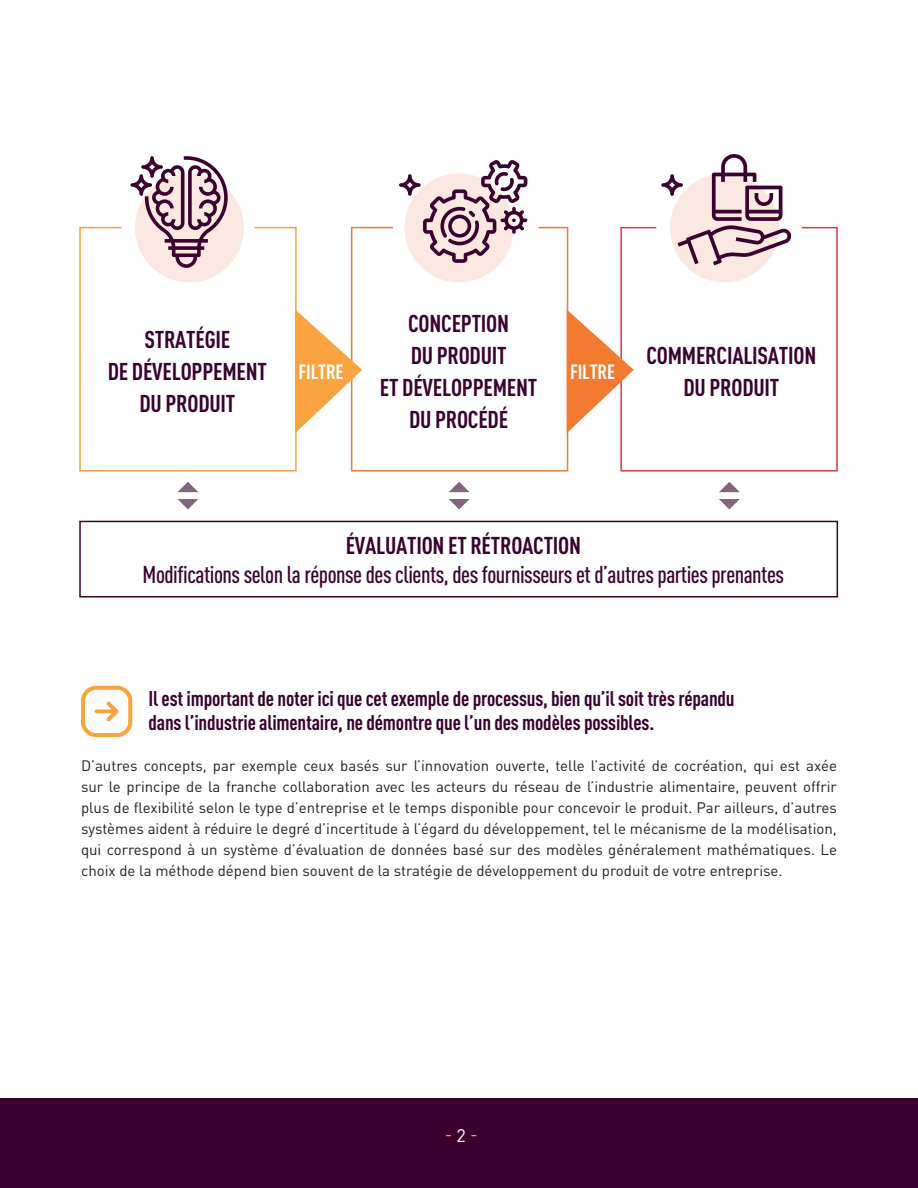
<style>
.page{position:relative;width:918px;height:1188px;background:#fff}
.page>*{position:absolute;margin:0;border:0;box-sizing:border-box;transform-origin:0 0}
.t1{font:700 condensed 24px/32px "DINOT";letter-spacing:-.01em;color:#3b0230;text-align:center}
.t2{font:500 condensed 24px "DINOT";letter-spacing:-.02em;color:#3b0230}
.t3{font:700 condensed 21px/24px "DINOT";letter-spacing:-.01em;color:#3b0230}
.t4{font:700 condensed 20.25px "DINOT";letter-spacing:-.01em;color:#fff}
.t5{font:18px "DINOT";color:#f9a341}
.t6{font:15px/21px "DINOT";color:#231f20;text-align:justify}
.s1{color:#fff}
</style>
<div class="page">
<div style="left:0;top:1098px;width:918px;height:90px;background:#3b0230"></div>
<div style="left:135px;top:173px;width:109px;height:109px;background:#fae8e1;border-radius:50%"></div>
<svg style="left:130px;top:156px;width:98px;height:70px"></svg>
<svg style="left:399px;top:160px;width:128px;height:66px"></svg>
<svg style="left:661px;top:154px;width:122px;height:72px"></svg>
<svg style="left:79px;top:226px;width:218px;height:246px"></svg>
<svg style="left:350px;top:226px;width:219px;height:246px"></svg>
<svg style="left:620px;top:226px;width:218px;height:246px"></svg>
<svg style="left:295px;top:309px;width:67px;height:124px"></svg>
<svg style="left:567px;top:309px;width:67px;height:124px"></svg>
<svg style="left:79px;top:520px;width:760px;height:78px"></svg>
<svg style="left:178px;top:482px;width:20px;height:10px"></svg>
<svg style="left:177px;top:499px;width:21px;height:10px"></svg>
<svg style="left:449px;top:482px;width:21px;height:10px"></svg>
<svg style="left:449px;top:499px;width:21px;height:10px"></svg>
<svg style="left:719px;top:482px;width:21px;height:10px"></svg>
<svg style="left:719px;top:499px;width:21px;height:10px"></svg>
<svg style="left:81px;top:686px;width:51px;height:51px"></svg>
<h2 class="t1" style="left:108px;top:324px;width:161px">STRATÉGIE<br>DE DÉVELOPPEMENT<br>DU PRODUIT</h2>
<h2 class="t1" style="left:380px;top:308px;width:159px">CONCEPTION<br>DU PRODUIT<br>ET DÉVELOPPEMENT<br>DU PROCÉDÉ</h2>
<h2 class="t4" style="left:298px;top:360px;width:47px">FILTRE</h2>
<h2 class="t4" style="left:570px;top:360px;width:47px">FILTRE</h2>
<h2 class="t1" style="left:646px;top:340px;width:171px">COMMERCIALISATION<br>DU PRODUIT</h2>
<h2 class="t1" style="left:346px;top:529px;width:237px">ÉVALUATION ET RÉTROACTION</h2>
<h2 class="t2" style="left:143px;top:560px;width:643px">Modifications selon la réponse des clients, des fournisseurs et d’autres parties prenantes</h2>
<h4 class="t3" style="left:148px;top:686px;width:588px">Il est important de noter ici que cet exemple de processus, bien qu’il soit très répandu dans l’industrie alimentaire, ne démontre que l’un des modèles possibles.</h4>
<p class="t6" style="left:81px;top:755px;width:758px">D’autres concepts, par exemple ceux basés sur l’innovation ouverte, telle l’activité de cocréation, qui est axée sur le principe de la franche collaboration avec les acteurs du réseau de l’industrie alimentaire, peuvent offrir plus de flexibilité selon le type d’entreprise et le temps disponible pour concevoir le produit. Par ailleurs, d’autres systèmes aident à réduire le degré d’incertitude à l’égard du développement, tel le mécanisme de la modélisation, qui correspond à un système d’évaluation de données basé sur des modèles généralement mathématiques. Le choix de la méthode dépend bien souvent de la stratégie de développement du produit de votre entreprise.</p>
<p class="t5" style="left:445px;top:1123px;width:34px">- <span class="s1">2</span> -</p>
</div>
